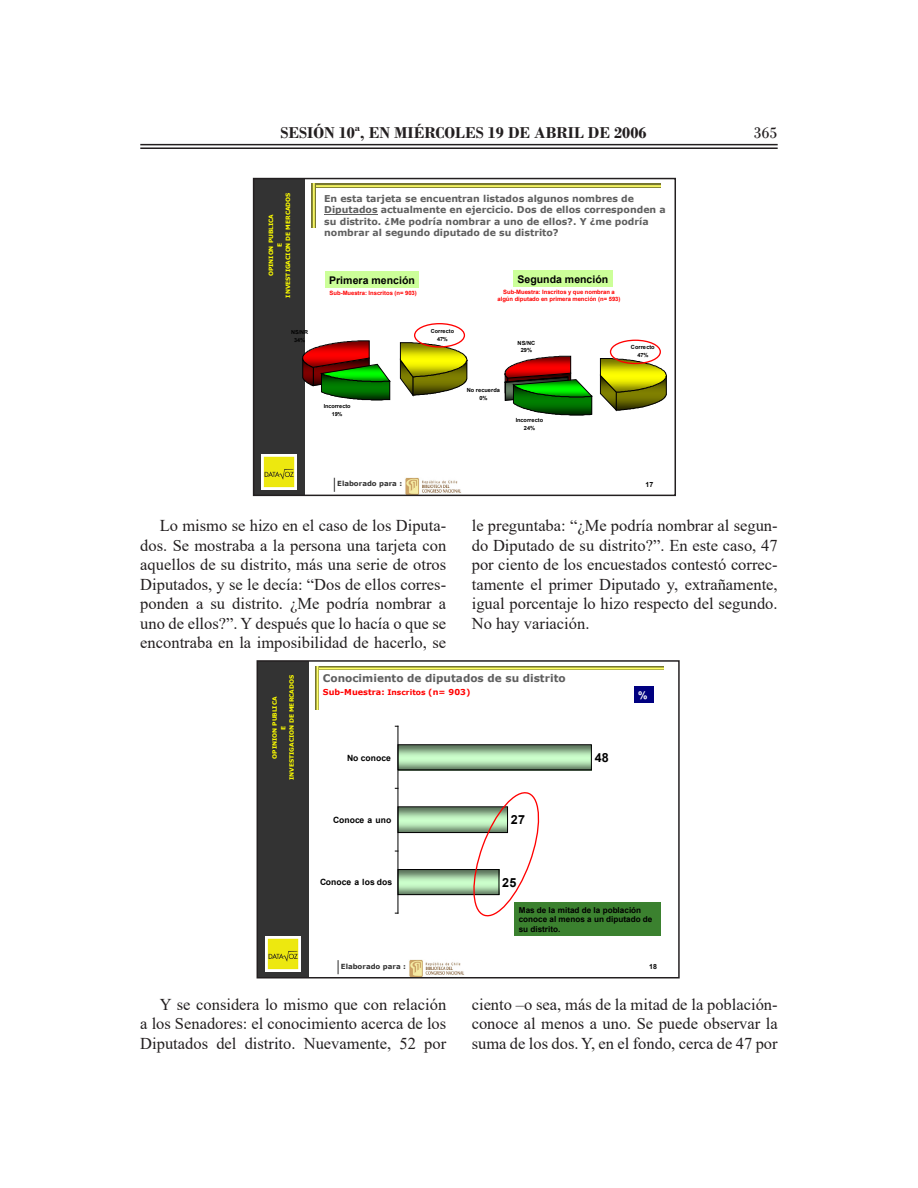
<style>
.page{position:relative;width:918px;height:1188px;background:#fff}
.page>*{position:absolute;margin:0;border:0;box-sizing:border-box;transform-origin:0 0}
.Párrafo_Texto_Sesión{font:16.5px/19.5px "Times New Roman";color:#231f20;text-align:justify}
.t1{font:700 16.5px "Bodoni";color:#231f20}
.t2{font:16.5px "Bodoni";color:#231f20}
.t3{font:700 12.6px "Arial";color:#000}
.t4{font:700 10.5px "Verdana";letter-spacing:-.005em;color:#5f5f5f}
.t5{font:700 10.5px "Arial";color:#000}
.t6{font:700 10.5px "Arial";color:#fff}
.t7{font:700 9.45px/11.2px "Verdana";color:#5f5f5f}
.t8{font:700 8.55px "Arial";letter-spacing:.005em;color:#000}
.t9{font:700 8.1px/9.8px "Arial";letter-spacing:-.005em;color:#000}
.t10{font:700 8.1px "Verdana";color:#f00}
.t11{font:700 7.05px "Verdana";color:#333}
.t12{font:700 7.05px "Arial";color:#000}
.t13{font:700 5.85px/7.1px "Arial";letter-spacing:-.01em;color:#f00;text-align:center}
.t14{font:700 5.85px/8.4px "Verdana";color:#ff0;text-align:center}
.t15{font:700 5.7px/7.5px "Arial";color:#000;text-align:center}
.t16{font:700 5.55px/7.4px "Arial";color:#000;text-align:center}
.s1{font-size:7.65px}
</style>
<div class="page">
<hr style="left:140px;top:147px;width:638px;height:2px;background:#231f20">
<hr style="left:140px;top:144px;width:638px;height:1px;background:#231f20">
<div style="left:254px;top:179px;width:51px;height:316px;background:#333"></div>
<svg style="left:334px;top:478px;width:1px;height:14px"></svg>
<svg style="left:315px;top:184px;width:345px;height:3px"></svg>
<svg style="left:312px;top:184px;width:3px;height:43px"></svg>
<img style="left:262px;top:454px;width:34px;height:35px">
<img style="left:405px;top:478px;width:56px;height:15px">
<svg style="left:600px;top:358px;width:67px;height:53px"></svg>
<svg style="left:505px;top:356px;width:87px;height:59px"></svg>
<svg style="left:400px;top:342px;width:67px;height:54px;background:#a9a729"></svg>
<svg style="left:302px;top:340px;width:88px;height:60px"></svg>
<hr style="left:324px;top:214px;width:54px;height:1px;background:#5f5f5f">
<div style="left:325px;top:271px;width:94px;height:17px;background:#cf9"></div>
<div style="left:513px;top:270px;width:99px;height:17px;background:#cf9"></div>
<div style="left:414px;top:323px;width:51px;height:25px;border:1px solid #f00;border-radius:50%"></div>
<div style="left:610px;top:340px;width:51px;height:24px;border:1px solid #f00;border-radius:50%"></div>
<div style="left:253px;top:178px;width:423px;height:318px;border:2px solid #231f20"></div>
<div style="left:257px;top:661px;width:52px;height:317px;background:#333"></div>
<svg style="left:337px;top:960px;width:2px;height:14px"></svg>
<svg style="left:319px;top:666px;width:345px;height:4px"></svg>
<svg style="left:315px;top:666px;width:4px;height:44px"></svg>
<img style="left:265px;top:937px;width:35px;height:35px">
<img style="left:409px;top:960px;width:56px;height:15px">
<svg style="left:400px;top:746px;width:190px;height:22px;background:#a3cba3"></svg>
<div style="left:398px;top:744px;width:194px;height:26px;border:1px solid #000"></div>
<svg style="left:400px;top:808px;width:69px;height:23px;background:#a2caa2"></svg>
<div style="left:398px;top:806px;width:110px;height:27px;border:1px solid #000"></div>
<svg style="left:400px;top:871px;width:69px;height:22px;background:#a3cca3"></svg>
<div style="left:398px;top:869px;width:101px;height:26px;border:1px solid #000"></div>
<hr style="left:398px;top:726px;width:1px;height:187px;background:#000">
<div style="left:634px;top:686px;width:20px;height:17px;background:#000080"></div>
<div style="left:515px;top:903px;width:146px;height:33px;background:#3b812f"></div>
<svg style="left:469px;top:792px;width:75px;height:130px"></svg>
<div style="left:257px;top:660px;width:423px;height:318px;border:2px solid #231f20"></div>
<p class="t1" style="left:280px;top:123px;width:368px">SESIÓN 10ª, EN MIÉRCOLES 19 DE ABRIL DE 2006</p>
<p class="t2" style="left:753px;top:123px;width:26px">365</p>
<p class="t14" style="left:267px;top:298px;width:106px;rotate:-90deg">OPINION PUBLICA<br>E<br>INVESTIGACION DE MERCADOS</p>
<p class="t7" style="left:324px;top:193px;width:343px">En esta tarjeta se encuentran listados algunos nombres de Diputados actualmente en ejercicio. Dos de ellos corresponden a su distrito. ¿Me podría nombrar a uno de ellos?. Y ¿me podría nombrar al segundo diputado de su distrito?</p>
<p class="t5" style="left:329px;top:273px;width:87px">Primera mención</p>
<p class="t5" style="left:517px;top:272px;width:92px">Segunda mención</p>
<p class="t13" style="left:330px;top:289px;width:89px">Sub-Muestra: Inscritos (n= 903)</p>
<p class="t13" style="left:497px;top:288px;width:124px">Sub-Muestra: Inscritos y que nombran a algún diputado en primera mención (n= 593)</p>
<p class="t16" style="left:291px;top:329px;width:19px">NS/NR<br>34%</p>
<p class="t16" style="left:431px;top:328px;width:25px">Correcto<br>47%</p>
<p class="t16" style="left:324px;top:403px;width:28px">Incorrecto<br>19%</p>
<p class="t15" style="left:467px;top:386px;width:35px">No recuerda<br>0%</p>
<p class="t15" style="left:518px;top:339px;width:19px">NS/NC<br>29%</p>
<p class="t15" style="left:631px;top:343px;width:25px">Correcto<br>47%</p>
<p class="t15" style="left:516px;top:417px;width:29px">Incorrecto<br>24%</p>
<p class="t11" style="left:337px;top:479px;width:66px">Elaborado para :</p>
<p class="t12" style="left:646px;top:480px;width:9px">17</p>
<p class="Párrafo_Texto_Sesión" style="left:140px;top:515px;width:307px;text-indent:20px">Lo mismo se hizo en el caso de los Diputa&shy;dos. Se mostraba a la persona una tarjeta con aquellos de su distrito, más una serie de otros Diputados, y se le decía: “Dos de ellos corres&shy;ponden a su distrito. ¿Me podría nombrar a uno de ellos?”. Y después que lo hacía o que se encontraba en la imposibilidad de hacerlo, se</p>
<p class="Párrafo_Texto_Sesión" style="left:472px;top:515px;width:307px">le preguntaba: “¿Me podría nombrar al segun&shy;do Diputado de su distrito?”. En este caso, 47 por ciento de los encuestados contestó correc&shy;tamente el primer Diputado y, extrañamente, igual porcentaje lo hizo respecto del segundo.<br>No hay variación.</p>
<p class="t14" style="left:271px;top:780px;width:106px;rotate:-90deg">OPINION PUBLICA<br>E<br>INVESTIGACION DE MERCADOS</p>
<p class="t4" style="left:323px;top:671px;width:244px">Conocimiento de diputados de su distrito</p>
<p class="t10" style="left:323px;top:686px;width:149px">Sub-Muestra: <span class="s1">Inscritos</span> (n= 903)</p>
<p class="t8" style="left:347px;top:752px;width:45px">No conoce</p>
<p class="t8" style="left:333px;top:814px;width:60px">Conoce a uno</p>
<p class="t8" style="left:320px;top:876px;width:74px">Conoce a los dos</p>
<p class="t3" style="left:511px;top:811px;width:16px">27</p>
<p class="t3" style="left:502px;top:873px;width:16px">25</p>
<p class="t3" style="left:595px;top:749px;width:16px">48</p>
<p class="t6" style="left:638px;top:688px;width:11px">%</p>
<p class="t11" style="left:341px;top:961px;width:66px">Elaborado para :</p>
<p class="t9" style="left:519px;top:905px;width:135px">Mas de la mitad de la población conoce al menos a un diputado de su distrito.</p>
<p class="t12" style="left:649px;top:962px;width:9px">18</p>
<p class="Párrafo_Texto_Sesión" style="left:140px;top:994px;width:307px;text-indent:20px">Y se considera lo mismo que con relación a los Senadores: el conocimiento acerca de los Diputados del distrito. Nuevamente, 52 por</p>
<p class="Párrafo_Texto_Sesión" style="left:472px;top:994px;width:307px">ciento –o sea, más de la mitad de la población&shy;conoce al menos a uno. Se puede observar la suma de los dos. Y, en el fondo, cerca de 47 por</p>
</div>
